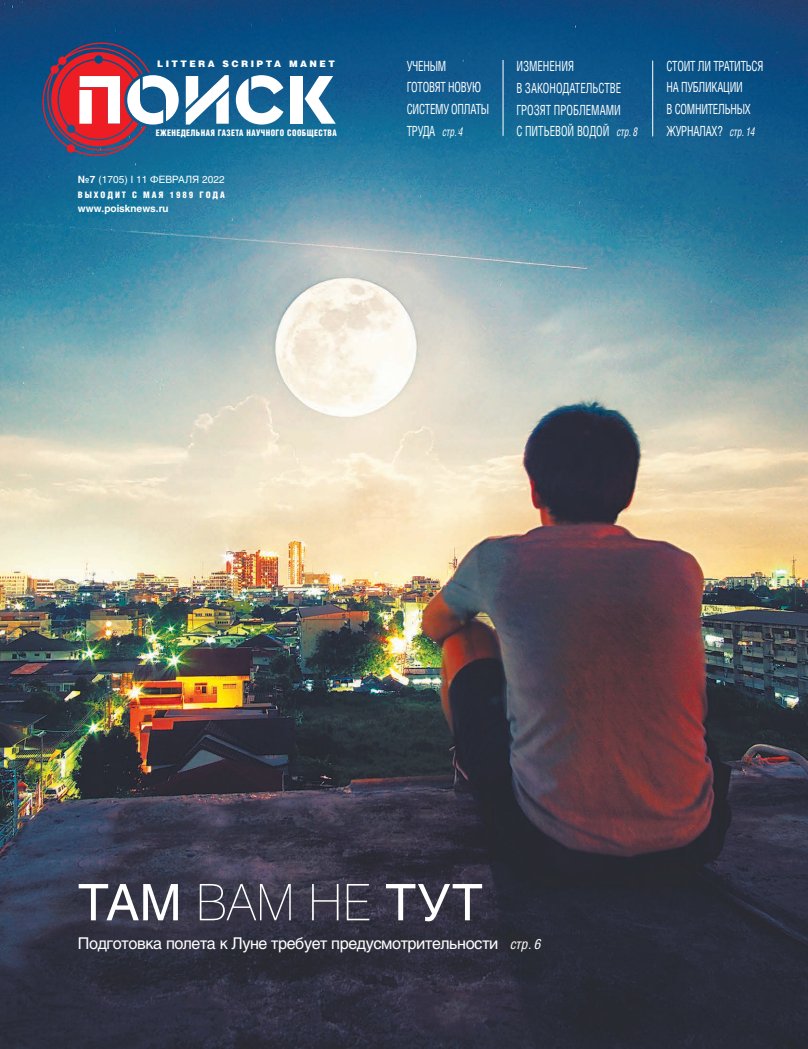
<style>
.page{position:relative;width:808px;height:1049px;background:#fff}
.page>*{position:absolute;margin:0;border:0;box-sizing:border-box;transform-origin:0 0}
.t1{font:50px "Helios C";letter-spacing:.01em;color:#fff}
.t2{font:16.1px "Helios C";letter-spacing:-.025em;color:#fff}
.t3{font:14px/21.7px "Helios Cond C";letter-spacing:-.02em;color:#fff;scale:.8 1}
.t4{font:14px/21.7px "Helios Cond C";color:#fff;scale:.8 1}
.t5{font:10px "Helios C";letter-spacing:.005em;color:#fff}
.t6{font:700 10px "Helios C";color:#fff}
.t7{font:9px "Helios Cond Black C";letter-spacing:.05em;color:#fff;scale:.9 1}
.t8{font:9px "Helios Cond Black C";letter-spacing:.21em;color:#fff}
.t9{font:9px "Helios Black C";letter-spacing:.27em;color:#fff}
.s1{font-weight:700}
.s2{font-style:italic;font-size:12px}
.s3{font-family:"Helios Thin C"}
.s4{font-family:"Helios Cond C";font-style:italic;font-size:14px}
</style>
<div class="page">
<img style="left:0;top:0;width:808px;height:1049px">
<svg style="left:42px;top:42px;width:137px;height:114px"></svg>
<svg style="left:186px;top:75px;width:43px;height:50px"></svg>
<svg style="left:236px;top:75px;width:47px;height:50px"></svg>
<div style="left:290px;top:76px;width:13px;height:48px;background:#fff"></div>
<svg style="left:305px;top:76px;width:31px;height:48px"></svg>
<hr style="left:503px;top:60px;width:1px;height:76px;background:#fff">
<hr style="left:652px;top:61px;width:1px;height:75px;background:#fff">
<p class="t9" style="left:157px;top:61px;width:179px">LITTERA SCRIPTA MANET</p>
<p class="t7" style="left:156px;top:128px;width:202px">ЕЖЕНЕДЕЛЬНАЯ ГАЗЕТА НАУЧНОГО СООБЩЕСТВА</p>
<p class="t5" style="left:78px;top:174px;width:148px"><span class="s1">№7</span> (1705) I 11 ФЕВРАЛЯ 2022</p>
<p class="t8" style="left:78px;top:189px;width:148px">ВЫХОДИТ С МАЯ 1989 ГОДА</p>
<p class="t6" style="left:78px;top:203px;width:92px">www.poisknews.ru</p>
<p class="t3" style="left:407px;top:55px;width:105px">УЧЕНЫМ<br>ГОТОВЯТ НОВУЮ<br>СИСТЕМУ ОПЛАТЫ<br>ТРУДА <span class="s2">стр. 4</span></p>
<p class="t4" style="left:516px;top:55px;width:153px">ИЗМЕНЕНИЯ<br>В ЗАКОНОДАТЕЛЬСТВЕ<br>ГРОЗЯТ ПРОБЛЕМАМИ<br>С ПИТЬЕВОЙ ВОДОЙ <span class="s2">стр. 8</span></p>
<p class="t3" style="left:666px;top:55px;width:123px">СТОИТ ЛИ ТРАТИТЬСЯ<br>НА ПУБЛИКАЦИИ<br>В СОМНИТЕЛЬНЫХ<br>ЖУРНАЛАХ? <span class="s2">стр. 14</span></p>
<h1 class="t1" style="left:78px;top:873px;width:406px">ТАМ <span class="s3">ВАМ НЕ</span> ТУТ</h1>
<p class="t2" style="left:78px;top:933px;width:465px">Подготовка полета к Луне требует предусмотрительности <span class="s4">стр. 6</span></p>
</div>
